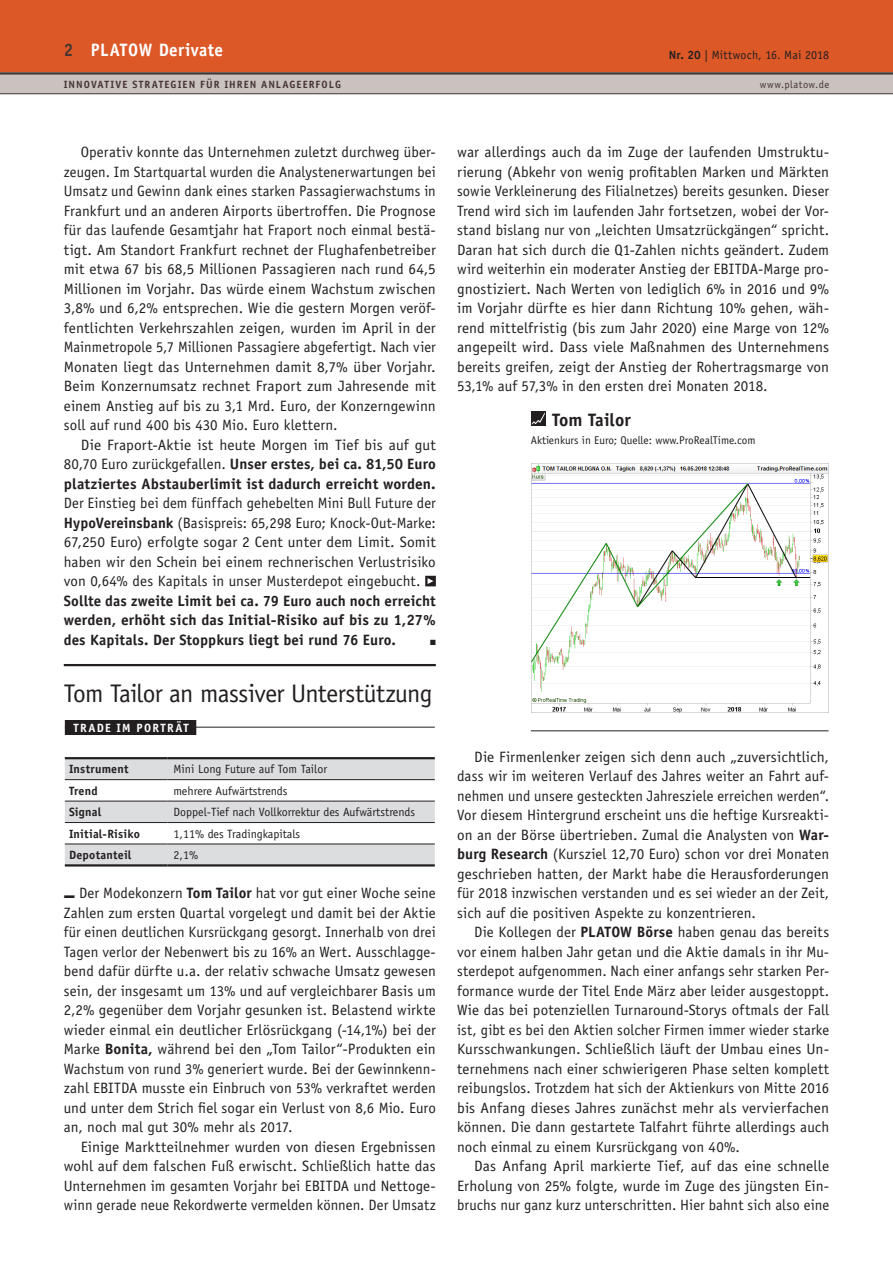
<style>
.page{position:relative;width:893px;height:1263px;background:#fff}
.page>*{position:absolute;margin:0;border:0;box-sizing:border-box;transform-origin:0 0}
.t1{font:25.5px "Officina Sans Std";letter-spacing:-.025em;color:#231f20}
.t2{font:700 18px "Officina Sans Std";color:#fff;scale:.95 1}
.t3{font:700 18px "Officina Sans Std";color:#231f20}
.t4{font:15px/19.5px "Officina Sans Std";letter-spacing:.005em;color:#231f20;text-align:justify}
.t5{font:700 15px/19.5px "Officina Sans Std";letter-spacing:.005em;color:#231f20;text-align:justify}
.t6{font:12px "Officina Sans Std";color:#231f20}
.t7{font:700 12px "Officina Sans Std";letter-spacing:.01em;color:#231f20}
.t8{font:700 12px "Officina Sans Std";letter-spacing:.12em;color:#fff}
.t9{font:11.25px "Officina Sans Std";color:#231f20}
.t10{font:700 10.5px "Officina Sans Std";letter-spacing:.095em;color:#473632}
.t11{font:10.5px "Officina Sans Std";letter-spacing:.045em;color:#473632}
.t12{font:7.5px "Zapf Dingbats";color:#231f20}
.s1{color:#473632}
.s2{font-weight:700}
.s3{font-weight:400}
</style>
<div class="page">
<div style="left:0;top:0;width:893px;height:72px;background:#dd5827"></div>
<div style="left:0;top:72px;width:893px;height:22px;background:#c9c2bf"></div>
<hr style="left:0;top:72px;width:893px;height:3px;background:#473632">
<hr style="left:0;top:94px;width:893px;height:1px;background:#473632">
<hr style="left:64px;top:664px;width:372px;height:2px;background:#231f20">
<svg style="left:425px;top:576px;width:11px;height:10px"></svg>
<hr style="left:531px;top:730px;width:298px;height:1px;background:#231f20">
<img style="left:531px;top:463px;width:298px;height:249px">
<div style="left:531px;top:411px;width:15px;height:15px;background:#231f20"></div>
<svg style="left:532px;top:412px;width:13px;height:13px"></svg>
<svg style="left:65px;top:759px;width:370px;height:105px"></svg>
<hr style="left:65px;top:801px;width:103px;height:1px;background:#231f20">
<hr style="left:168px;top:801px;width:267px;height:1px;background:#231f20">
<hr style="left:65px;top:822px;width:103px;height:1px;background:#231f20">
<hr style="left:168px;top:822px;width:267px;height:1px;background:#231f20">
<hr style="left:65px;top:844px;width:103px;height:1px;background:#231f20">
<hr style="left:168px;top:844px;width:267px;height:1px;background:#231f20">
<hr style="left:65px;top:757px;width:103px;height:2px;background:#231f20">
<hr style="left:168px;top:757px;width:267px;height:2px;background:#231f20">
<hr style="left:65px;top:779px;width:103px;height:1px;background:#231f20">
<hr style="left:168px;top:779px;width:267px;height:1px;background:#231f20">
<hr style="left:65px;top:864px;width:103px;height:2px;background:#231f20">
<hr style="left:168px;top:864px;width:267px;height:2px;background:#231f20">
<div style="left:65px;top:720px;width:131px;height:15px;background:#231f20"></div>
<hr style="left:65px;top:727px;width:370px;height:1px;background:#231f20">
<p class="t2" style="left:64px;top:39px;width:49px"><span class="s1">2</span> PLATO</p>
<p class="t2" style="left:139px;top:39px;width:90px">W Derivate</p>
<p class="t6" style="left:669px;top:47px;width:162px"><span class="s2">Nr. 20</span> | Mittwoch, 16. Mai 2018</p>
<p class="t10" style="left:64px;top:78px;width:279px">Innovative Strategien für Ihren Anlageerfolg</p>
<p class="t11" style="left:760px;top:79px;width:71px">www.platow.de</p>
<p class="t4" style="left:64px;top:143px;width:374px;text-indent:17px">Operativ konnte das Unternehmen zuletzt durchweg über&shy;zeugen. Im Startquartal wurden die Analystenerwartungen bei Umsatz und Gewinn dank eines starken Passagierwachstums in Frankfurt und an anderen Airports übertroffen. Die Prognose für das laufende Gesamtjahr hat Fraport noch einmal bestä&shy;tigt. Am Standort Frankfurt rechnet der Flughafenbetreiber mit etwa 67 bis 68,5 Millionen Passagieren nach rund 64,5<br>Millionen im Vorjahr. Das würde einem Wachstum zwischen 3,8% und 6,2% entsprechen. Wie die gestern Morgen veröf&shy;fentlichten Verkehrszahlen zeigen, wurden im April in der Mainmetropole 5,7 Millionen Passagiere abgefertigt. Nach vier Monaten liegt das U nternehmen damit 8,7% über Vorjahr.<br>Beim Konzernumsatz rechnet Fraport zum Jahresende mit einem Anstieg auf bis zu 3,1 Mrd. Euro, der Konzerngewinn soll auf rund 400 bis 430 Mio. Euro klettern.</p>
<p class="t5" style="left:64px;top:435px;width:374px;text-indent:17px"><span class="s3">Die Fraport-Aktie ist heute Morgen im Tief bis auf gut 80,70 Euro zurückgefallen.</span> Unser erstes, bei ca. 81,50 Euro platziertes Abstauberlimit ist dadurch erreicht worden.</p>
<p class="t4" style="left:64px;top:494px;width:374px">Der Einstieg bei dem fünffach gehebelten Mini Bull Future der <span class="s2">HypoVereinsbank</span> (Basispreis: 65,298 Euro; Knock-Out-Marke:<br>67,250 Euro) erfolgte sogar 2 Cent unter dem Limit. Somit haben wir den Schein bei einem rechnerischen Verlustrisiko von 0,64% des Kapitals in unser Musterdepot eingebucht.</p>
<p class="t5" style="left:64px;top:591px;width:374px">Sollte das zweite Limit bei ca. 79 Euro auch noch erreicht werden, erhöht sich das Initial-Risiko auf bis zu 1,27% des Kapitals. Der Stoppkurs liegt bei rund 76 Euro.</p>
<p class="t12" style="left:430px;top:639px;width:7px">■</p>
<h1 class="t1" style="left:64px;top:679px;width:370px">Tom Tailor an massiver Unterstützung</h1>
<p class="t8" style="left:73px;top:720px;width:117px">Trade im Porträt</p>
<p class="t7" style="left:69px;top:762px;width:61px">Instrument</p>
<p class="t6" style="left:174px;top:762px;width:155px">Mini Long Future auf Tom Tailor</p>
<p class="t7" style="left:69px;top:783px;width:30px">Trend</p>
<p class="t6" style="left:174px;top:784px;width:116px">mehrere Aufwärtstrends</p>
<p class="t7" style="left:69px;top:804px;width:34px">Signal</p>
<p class="t6" style="left:174px;top:805px;width:243px">Doppel-Tief nach Vollkorrektur des Aufwärtstrends</p>
<p class="t7" style="left:69px;top:826px;width:72px">Initial-Risiko</p>
<p class="t6" style="left:174px;top:826px;width:128px">1,11% des Tradingkapitals</p>
<p class="t7" style="left:69px;top:847px;width:64px">Depotanteil</p>
<p class="t6" style="left:174px;top:848px;width:26px">2,1%</p>
<p class="t4" style="left:64px;top:884px;width:374px">■ Der Modekonzern <span class="s2">Tom Tailor</span> hat vor gut einer Woche seine Zahlen zum ersten Quartal vorgelegt und damit bei der Aktie für einen deutlichen Kursrückgang gesorgt. Innerhalb von drei Tagen verlor der Nebenwert bis zu 16% an Wert. Ausschlagge&shy;bend dafür dürfte u.a. der relativ schwache Umsatz gewesen sein, der insgesamt um 13% und auf vergleichbarer Basis um 2,2% gegenüber dem Vorjahr gesunken ist. Belastend wirkte wieder einmal ein deutlicher Erlösrückgang (-14,1%) bei der Marke <span class="s2">Bonita,</span> während bei den „Tom Tailor“-Produkten ein Wachstum von rund 3% generiert wurde. Bei der Gewinnkenn&shy;zahl EBITDA musste ein Einbruch von 53% verkraftet werden und unter dem Strich fiel sogar ein Verlust von 8,6 Mio. Euro an, noch mal gut 30% mehr als 2017.</p>
<p class="t4" style="left:64px;top:1137px;width:374px;text-indent:17px">Einige Marktteilnehmer wurden von diesen Ergebnissen wohl auf dem falschen Fuß erwischt. Schließlich hatte das Unternehmen im gesamten Vorjahr bei EBITDA und Nettoge&shy;winn gerade neue Rekordwerte vermelden können. Der Umsatz</p>
<p class="t4" style="left:457px;top:143px;width:374px">war allerdings auch da im Zuge der laufenden U mstruktu&shy;rierung (Abkehr von wenig profitablen Marken und Märkten sowie Verkleinerung des Filialnetzes) bereits gesunken. Dieser Trend wird sich im laufenden Jahr fortsetzen, wobei der Vor&shy;stand bislang nur von „leichten U msatzrückgängen“ spricht.<br>Daran hat sich durch die Q1-Zahlen nichts geändert. Zudem wird weiterhin ein moderater Anstieg der EBITDA-Marge pro&shy;gnostiziert. Nach Werten von lediglich 6% in 2016 und 9% im Vorjahr dürfte es hier dann Richtung 10% gehen, wäh&shy;rend mittelfristig (bis zum Jahr 2020) eine Marge von 12% angepeilt wird. Dass viele Maßnahmen des Unternehmens bereits greifen, zeigt der Anstieg der Rohertragsmarge von 53,1% auf 57,3% in den ersten drei Monaten 2018.</p>
<p class="t3" style="left:546px;top:408px;width:87px">Tom Tailor</p>
<p class="t9" style="left:531px;top:433px;width:226px">Aktienkurs in Euro; Quelle: www.ProRealTime.com</p>
<p class="t4" style="left:474px;top:747px;width:357px">Die Firmenlenker zeigen sich denn auch „zuversichtlich,</p>
<p class="t4" style="left:457px;top:767px;width:374px">dass wir im weiteren Verlauf des Jahres weiter an Fahrt auf-</p>
<p class="t4" style="left:457px;top:786px;width:374px">nehmen und unsere gesteckten Jahresziele erreichen werden“.</p>
<p class="t4" style="left:457px;top:806px;width:374px">Vor diesem Hintergrund erscheint uns die heftige Kursreakti-</p>
<p class="t4" style="left:457px;top:825px;width:374px">on an der Börse übertrieben. Zumal die Analysten von <span class="s2">War-</span></p>
<p class="t4" style="left:457px;top:845px;width:374px"><span class="s2">burg Research</span> (Kursziel 12,70 Euro) schon vor drei Monaten</p>
<p class="t4" style="left:457px;top:864px;width:374px">geschrieben hatten, der Markt habe die H erausforderungen</p>
<p class="t4" style="left:457px;top:884px;width:374px">für 2018 inzwischen verstanden und es sei wieder an der Zeit,</p>
<p class="t4" style="left:457px;top:903px;width:300px">sich auf die positiven Aspekte zu konzentrieren.</p>
<p class="t4" style="left:474px;top:923px;width:123px">Die Kollegen der <span class="s2">PLATO</span></p>
<p class="t4" style="left:457px;top:923px;width:374px;text-indent:163px"><span class="s2">W Börse</span> haben genau das bereits vor einem halben Jahr getan und die Aktie damals in ihr Mu&shy;sterdepot aufgenommen. Nach einer anfangs sehr starken Per&shy;formance wurde der Titel Ende März aber leider ausgestoppt.<br>Wie das bei potenziellen Turnaround-Storys oftmals der Fall ist, gibt es bei den Aktien solcher Firmen immer wieder starke Kursschwankungen. Schließlich läuft der U mbau eines U n&shy;ternehmens nach einer schwierigeren Phase selten komplett reibungslos. Trotzdem hat sich der Aktienkurs von Mitte 2016 bis Anfang dieses Jahres zunächst mehr als vervierfachen können. Die dann gestartete Talfahrt führte allerdings auch noch einmal zu einem Kursrückgang von 40%.</p>
<p class="t4" style="left:457px;top:1157px;width:374px;text-indent:17px">Das Anfang April markierte Tief, auf das eine schnelle Erholung von 25% folgte, wurde im Zuge des jüngsten Ein&shy;bruchs nur ganz kurz unterschritten. Hier bahnt sich also eine</p>
</div>
